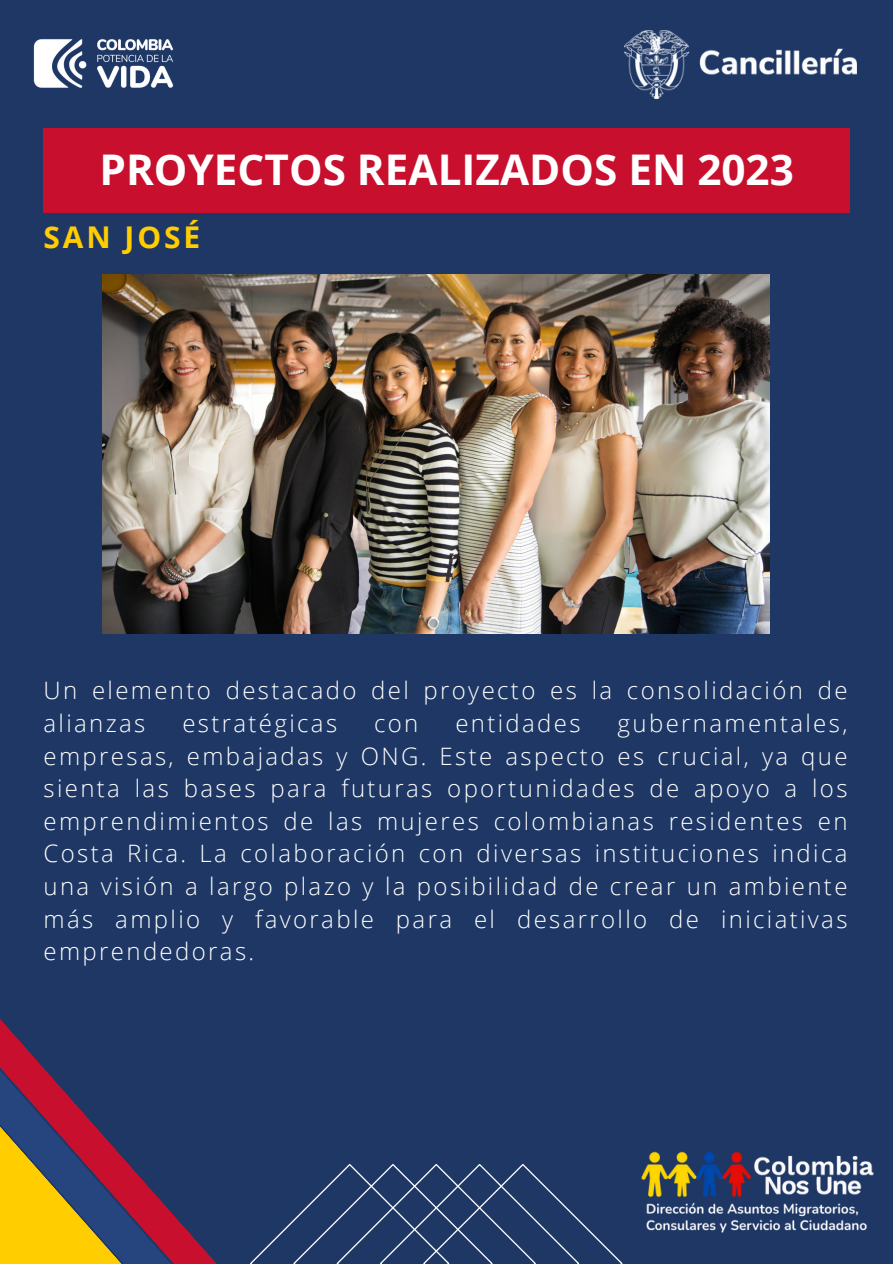
<style>
.page{position:relative;width:893px;height:1264px;background:#fff}
.page>*{position:absolute;margin:0;border:0;box-sizing:border-box;transform-origin:0 0}
.t1{font:700 42.3px "Open Sans";color:#fff}
.t2{font:700 30px "Open Sans";letter-spacing:.1em;color:#ffcd00}
.t3{font:300 24px/32.7px "Open Sans";letter-spacing:.1em;color:#fff}
</style>
<div class="page">
<div style="left:0;top:0;width:892px;height:1263px;background:#1e3764"></div>
<div style="left:44px;top:128px;width:805px;height:85px;background:#c8102e"></div>
<img style="left:33px;top:39px;width:141px;height:49px">
<img style="left:624px;top:30px;width:232px;height:69px">
<img style="left:641px;top:1151px;width:233px;height:82px">
<svg style="left:0;top:1027px;width:216px;height:236px"></svg>
<svg style="left:250px;top:1164px;width:372px;height:99px"></svg>
<img style="left:103px;top:274px;width:666px;height:359px">
<p class="t1" style="left:99px;top:140px;width:695px">PROYECTOS REALIZADOS EN 2023</p>
<p class="t2" style="left:44px;top:216px;width:158px">SAN JOSÉ</p>
<p class="t3" style="left:44px;top:673px;width:805px">Un elemento destacado del proyecto es la consolidación de alianzas</p>
<p class="t3" style="left:182px;top:706px;width:156px">estratégicas</p>
<p class="t3" style="left:374px;top:706px;width:46px">con</p>
<p class="t3" style="left:455px;top:706px;width:127px">entidades</p>
<p class="t3" style="left:44px;top:706px;width:805px;text-align:justify;text-indent:574px">gubernamentales, empresas, embajadas y ONG. Este aspecto es crucial, ya que sienta las bases para futuras oportunidades de apoyo a los emprendimientos de las mujeres colombianas residentes en Costa Rica. La colaboración con diversas instituciones indica una visión a largo plazo y la posibilidad de crear un ambiente más amplio y favorable para el desarrollo de iniciativas emprendedoras.</p>
</div>
